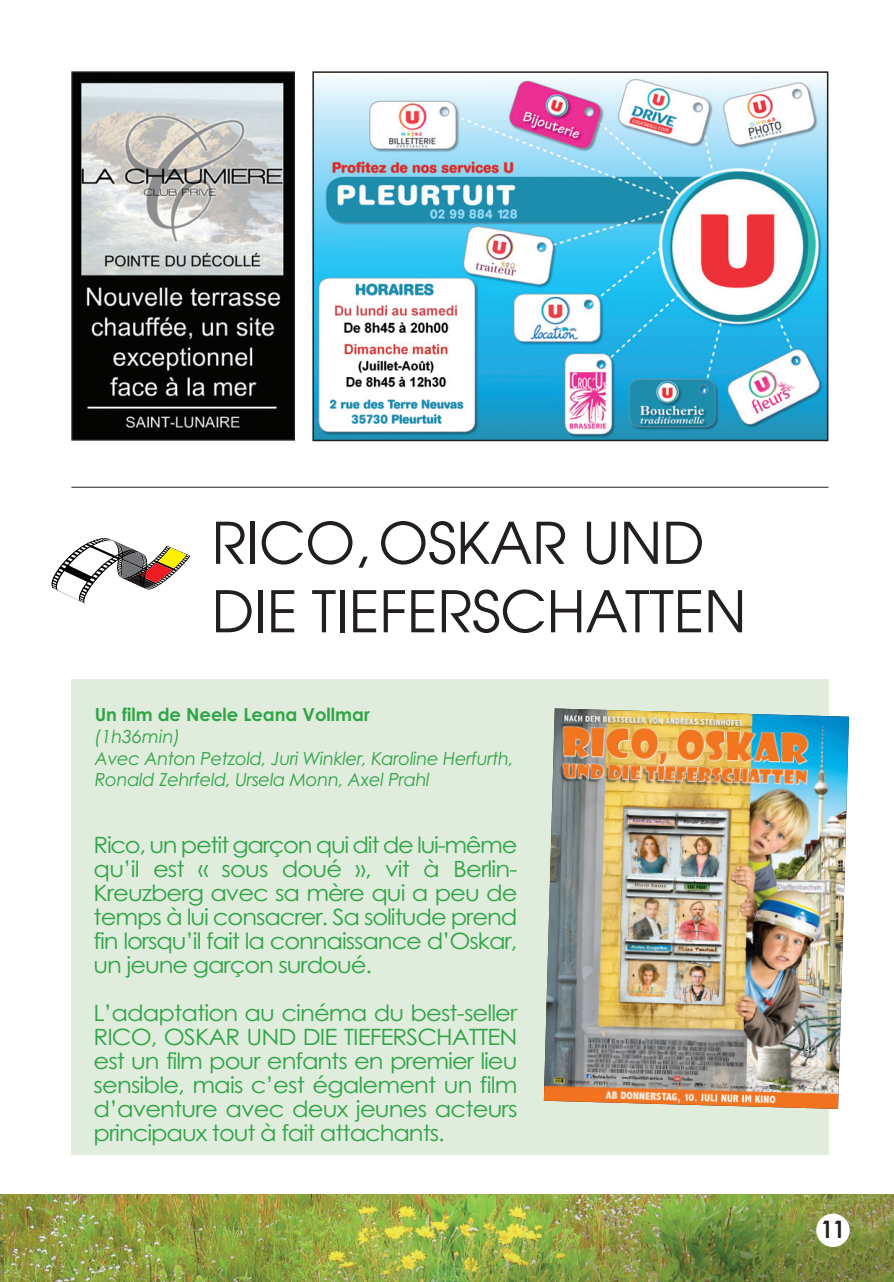
<style>
.page{position:relative;width:894px;height:1282px;background:#fff}
.page>*{position:absolute;margin:0;border:0;box-sizing:border-box;transform-origin:0 0}
.t1{font:57px/68.4px "Avant Garde";color:#231f20}
.t2{font:700 24px "Century Gothic";color:#231f20;scale:.89 1}
.t3{font:22.5px/24px "Century Gothic";letter-spacing:-.045em;color:#30a548;text-align:justify;scale:1.08 1}
.t4{font:italic 18px/21.6px "Century Gothic";letter-spacing:-.02em;color:#30a548}
.t5{font:700 18px "Century Gothic";color:#30a548}
</style>
<div class="page">
<img style="left:3px;top:1194px;width:891px;height:87px">
<div style="left:816px;top:1213px;width:33px;height:33px;background:#fff;border-radius:50%"></div>
<div style="left:71px;top:678px;width:757px;height:475px;background:#e0ecdc"></div>
<img style="left:544px;top:708px;width:305px;height:400px">
<hr style="left:71px;top:486px;width:757px;height:1px;background:#231f20">
<img style="left:74px;top:74px;width:218px;height:363px">
<div style="left:71px;top:71px;width:224px;height:369px;border:2px solid #231f20"></div>
<img style="left:315px;top:77px;width:510px;height:361px">
<div style="left:312px;top:71px;width:516px;height:370px;border:2px solid #231f20"></div>
<svg style="left:51px;top:538px;width:140px;height:65px"></svg>
<h1 class="t1" style="left:212px;top:514px;width:536px">RICO, OSKAR UND<br>DIE TIEFERSCHATTEN</h1>
<p class="t5" style="left:95px;top:708px;width:277px">Un film de Neele Leana Vollmar</p>
<p class="t4" style="left:95px;top:727px;width:420px">(1h36min)<br>Avec Anton Petzold, Juri Winkler, Karoline Herfurth,<br>Ronald Zehrfeld, Ursela Monn, Axel Prahl</p>
<p class="t3" style="left:94px;top:835px;width:394px">Rico, un petit garçon qui dit de lui-même qu’il est « sous doué », vit à Berlin-Kreuzberg avec sa mère qui a peu de temps à lui consacrer. Sa solitude prend fin lorsqu’il fait la connaissance d’Oskar, un jeune garçon surdoué.</p>
<p class="t3" style="left:94px;top:1003px;width:394px">L’adaptation au cinéma du best-seller RICO, OSKAR UND DIE TIEFERSCHATTEN est un film pour enfants en premier lieu sensible, mais c’est également un film d’aventure avec deux jeunes acteurs principaux tout à fait attachants.</p>
<p class="t2" style="left:821px;top:1219px;width:28px">11</p>
</div>
